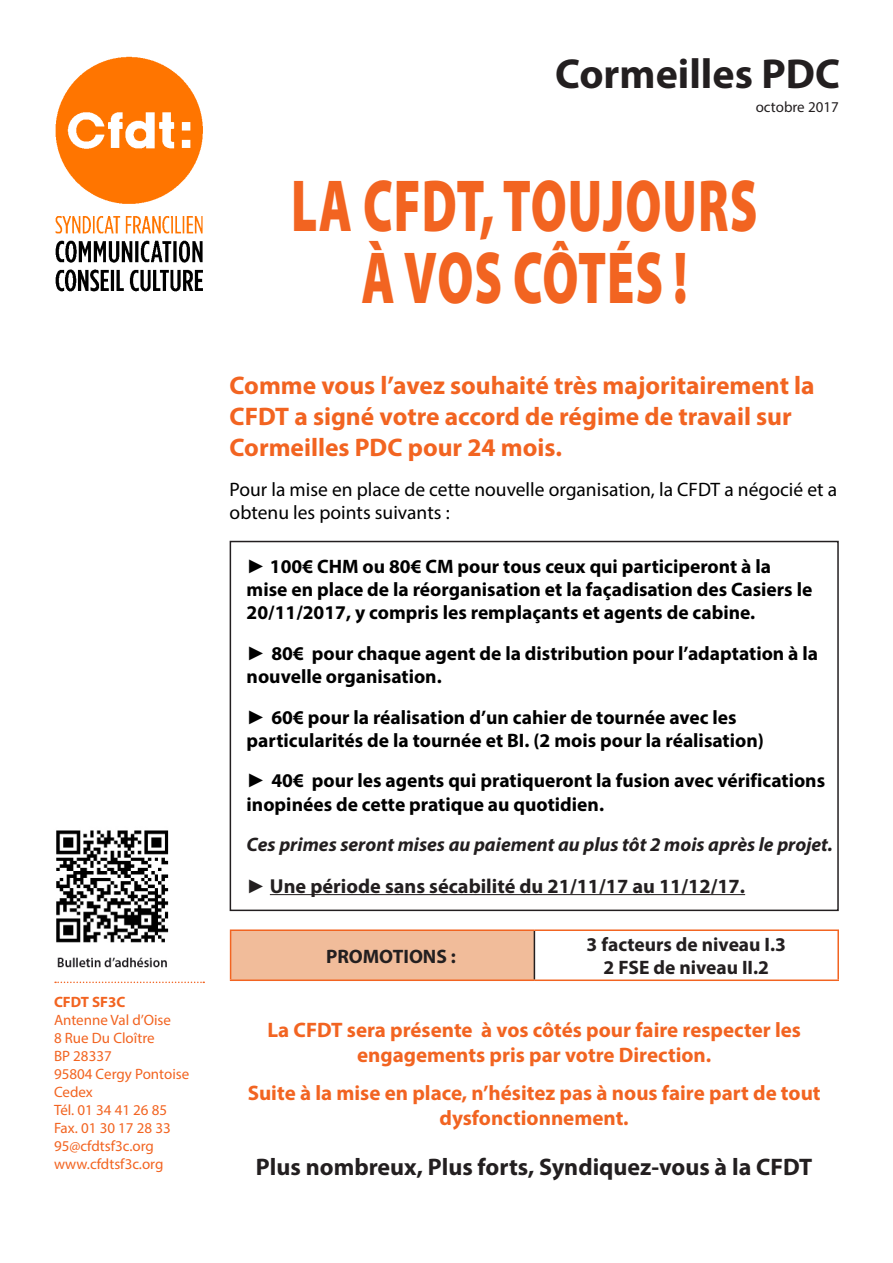
<style>
.page{position:relative;width:893px;height:1263px;background:#fff}
.page>*{position:absolute;margin:0;border:0;box-sizing:border-box;transform-origin:0 0}
.t1{font:900 74.25px "Myriad Pro";letter-spacing:.02em;color:#f26421;scale:.67 1}
.t2{font:700 42px "Myriad Pro";color:#231f20}
.t3{font:700 25.5px/30.6px "Myriad Pro";color:#f26421}
.t4{font:700 24px "Myriad Pro";color:#231f20}
.t5{font:700 21px/25.2px "Myriad Pro";color:#f26421;text-align:center}
.t6{font:700 20.25px "Myriad Pro";color:#231f20}
.t7{font:700 19.5px/23.4px "Myriad Pro";color:#000}
.t8{font:19.5px/23.4px "Myriad Pro";color:#000}
.t9{font:italic 700 19.5px "Myriad Pro";color:#231f20}
.t10{font:700 19.5px "Myriad Pro";color:#231f20}
.t11{font:15px/18px "Myriad Pro";color:#f26421}
.t12{font:15px "Myriad Pro";color:#231f20}
.t13{font:700 15px "Myriad Pro";color:#f26421}
.s1{font-family:"Arial"}
.s2{font-family:"Arial";font-weight:400;font-size:19.5px}
</style>
<div class="page">
<img style="left:55px;top:56px;width:148px;height:236px">
<svg style="left:55px;top:981px;width:149px;height:2px"></svg>
<hr style="left:270px;top:894px;width:475px;height:1px;background:#231f20">
<div style="left:230px;top:541px;width:609px;height:370px;border:2px solid #231f20"></div>
<img style="left:56px;top:830px;width:113px;height:138px">
<div style="left:231px;top:930px;width:303px;height:50px;background:#f1bc9a"></div>
<hr style="left:534px;top:931px;width:1px;height:48px;background:#231f20">
<hr style="left:230px;top:929px;width:304px;height:2px;background:#f26421">
<hr style="left:230px;top:931px;width:1px;height:48px;background:#f26421">
<hr style="left:534px;top:929px;width:305px;height:2px;background:#f26421">
<hr style="left:837px;top:931px;width:2px;height:48px;background:#f26421">
<hr style="left:230px;top:979px;width:304px;height:2px;background:#f26421">
<hr style="left:534px;top:979px;width:305px;height:2px;background:#f26421">
<p class="t13" style="left:54px;top:992px;width:73px">CFDT SF3C</p>
<p class="t11" style="left:54px;top:1011px;width:119px">Antenne Val d’Oise</p>
<p class="t11" style="left:54px;top:1029px;width:102px">8 Rue Du Cloître</p>
<p class="t11" style="left:54px;top:1047px;width:59px">BP 28337</p>
<p class="t11" style="left:54px;top:1065px;width:137px">95804 Cergy Pontoise<br>Cedex</p>
<p class="t11" style="left:54px;top:1101px;width:118px">Tél. 01 34 41 26 85<br>Fax. 01 30 17 28 33</p>
<p class="t11" style="left:54px;top:1137px;width:101px">95@cfdtsf3c.org</p>
<p class="t11" style="left:54px;top:1155px;width:111px">www.cfdtsf3c.org</p>
<p class="t2" style="left:555px;top:46px;width:286px">Cormeilles PDC</p>
<p class="t12" style="left:756px;top:98px;width:85px">octobre 2017</p>
<p class="t1" style="left:291px;top:156px;width:697px">LA CFDT, TOUJOURS</p>
<p class="t1" style="left:362px;top:228px;width:488px">À VOS CÔTÉS !</p>
<p class="t3" style="left:230px;top:370px;width:587px">Comme vous l’avez souhaité très majoritairement la<br>CFDT a signé votre accord de régime de travail sur<br>Cormeilles PDC pour 24 mois.</p>
<p class="t8" style="left:230px;top:477px;width:609px">Pour la mise en place de cette nouvelle organisation, la CFDT a négocié et a obtenu les points suivants :</p>
<p class="t7" style="left:247px;top:554px;width:567px"><span class="s1">►</span> 100€ CHM ou 80€ CM pour tous ceux qui participeront à la mise en place de la réorganisation et la façadisation des Casiers le<br>20/11/2017, y compris les remplaçants et agents de cabine.</p>
<p class="t7" style="left:247px;top:641px;width:573px"><span class="s1">►</span> 80€ pour chaque agent de la distribution pour l’adaptation à la nouvelle organisation.</p>
<p class="t7" style="left:247px;top:705px;width:519px"><span class="s1">►</span> 60€ pour la réalisation d’un cahier de tournée avec les particularités de la tournée et BI. (2 mois pour la réalisation)</p>
<p class="t7" style="left:247px;top:768px;width:580px"><span class="s1">►</span> 40€ pour les agents qui pratiqueront la fusion avec vérifications inopinées de cette pratique au quotidien.</p>
<p class="t9" style="left:247px;top:832px;width:588px">Ces primes seront mises au paiement au plus tôt 2 mois après le projet.</p>
<p class="t6" style="left:247px;top:872px;width:500px"><span class="s2">►</span> Une période sans sécabilité du 21/11/17 au 11/12/17.</p>
<p class="t10" style="left:326px;top:943px;width:131px">PROMOTIONS :</p>
<p class="t10" style="left:587px;top:931px;width:201px">3 facteurs de niveau I.3</p>
<p class="t10" style="left:604px;top:955px;width:167px">2 FSE de niveau II.2</p>
<p class="t5" style="left:267px;top:1016px;width:535px">La CFDT sera présente à vos côtés pour faire respecter les engagements pris par votre Direction.</p>
<p class="t5" style="left:248px;top:1080px;width:574px">Suite à la mise en place, n’hésitez pas à nous faire part de tout dysfonctionnement.</p>
<p class="t4" style="left:256px;top:1151px;width:558px">Plus nombreux, Plus forts, Syndiquez-vous à la CFDT</p>
</div>
